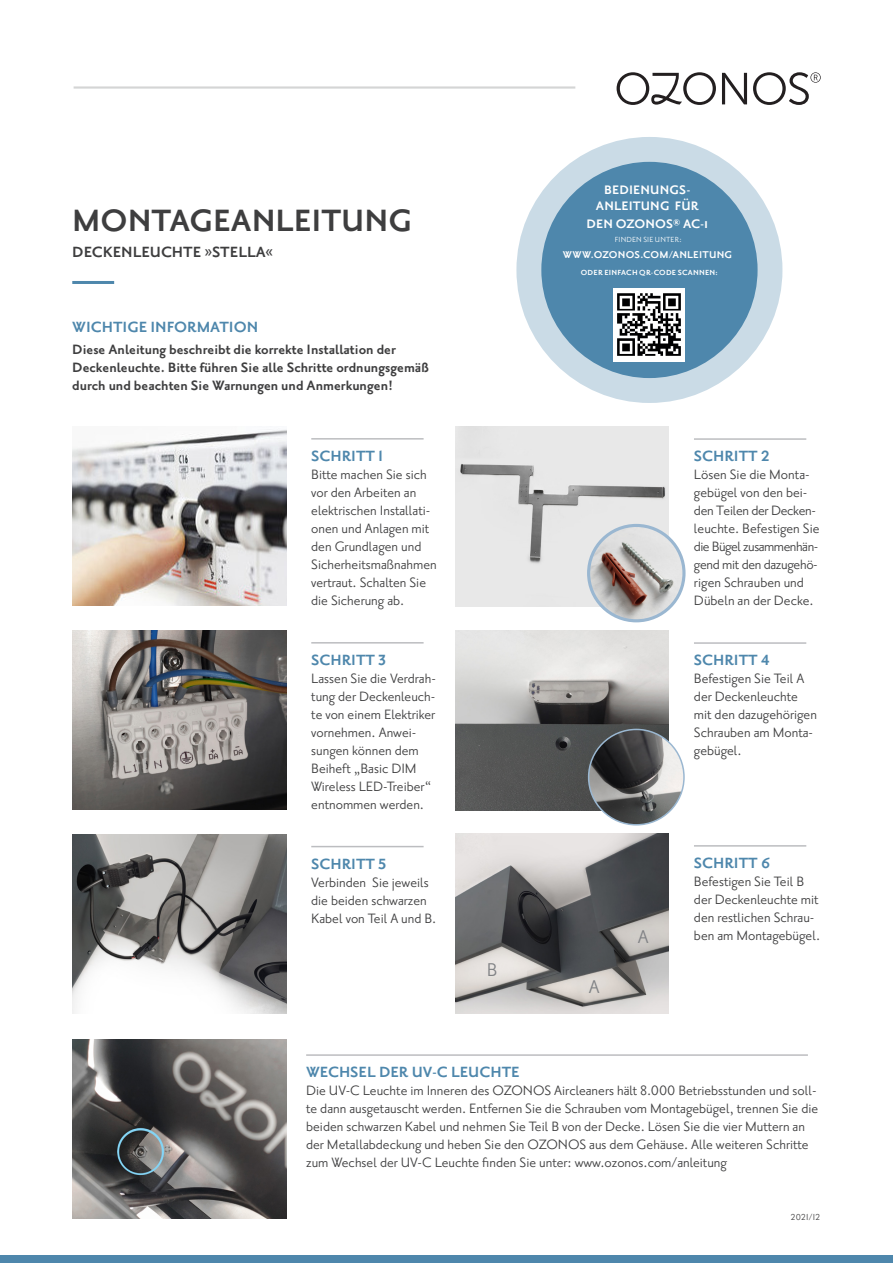
<style>
.page{position:relative;width:893px;height:1263px;background:#fff}
.page>*{position:absolute;margin:0;border:0;box-sizing:border-box;transform-origin:0 0}
.t1{font:700 37.5px "Priori Sans OT";color:#3e3e3f}
.t2{font:22.5px "Priori Sans OT";color:#808285}
.t3{font:700 18px "Priori Sans OT";color:#4e87ac}
.t4{font:700 18px "Priori Sans OT";color:#3e3e3f}
.t5{font:16.5px/18px "Priori Sans OT";color:#3e3e3f}
.t6{font:700 16.5px/18px "Priori Sans OT";color:#3e3e3f}
.t7{font:700 15px/18px "Priori Sans OT";letter-spacing:.01em;color:#fff;text-align:center}
.t8{font:700 12px "Priori Sans OT";letter-spacing:.015em;color:#fff}
.Schreibfeld{font:10.5px "Priori Sans OT";color:#3e3e3f}
.t9{font:700 9px "Priori Sans OT";letter-spacing:.025em;color:#fff}
.t10{font:9px "Priori Sans OT";letter-spacing:.02em;color:#fff}
</style>
<div class="page">
<svg style="left:722px;top:73px;width:25px;height:31px"></svg>
<svg style="left:617px;top:72px;width:99px;height:33px"></svg>
<svg style="left:753px;top:72px;width:68px;height:33px"></svg>
<hr style="left:72px;top:281px;width:42px;height:3px;background:#4e87ac">
<hr style="left:311px;top:438px;width:113px;height:2px;background:#bcbdc0">
<div style="left:0;top:1255px;width:893px;height:8px;background:#4e87ac"></div>
<hr style="left:74px;top:86px;width:501px;height:3px;background:#252a2d">
<img style="left:72px;top:429px;width:214px;height:177px">
<svg style="left:516px;top:137px;width:266px;height:266px;background:#7da6c2"></svg>
<img style="left:613px;top:288px;width:71px;height:73px">
<hr style="left:694px;top:438px;width:112px;height:2px;background:#bcbdc0">
<img style="left:455px;top:427px;width:214px;height:179px">
<img style="left:589px;top:525px;width:95px;height:96px;border-radius:48px">
<div style="left:587px;top:524px;width:98px;height:98px;border:3px solid #9ab7d1;border-radius:50%"></div>
<hr style="left:311px;top:642px;width:113px;height:1px;background:#bcbdc0">
<img style="left:72px;top:630px;width:214px;height:180px">
<hr style="left:694px;top:642px;width:112px;height:2px;background:#bcbdc0">
<img style="left:455px;top:631px;width:214px;height:179px">
<img style="left:589px;top:729px;width:95px;height:96px;border-radius:48px">
<div style="left:588px;top:729px;width:97px;height:96px;border:2px solid #9ab7d1;border-radius:50%"></div>
<hr style="left:311px;top:846px;width:113px;height:1px;background:#bcbdc0">
<img style="left:72px;top:834px;width:214px;height:180px">
<hr style="left:306px;top:1054px;width:502px;height:2px;background:#bcbdc0">
<img style="left:72px;top:1039px;width:214px;height:180px">
<hr style="left:694px;top:845px;width:112px;height:2px;background:#bcbdc0">
<img style="left:455px;top:833px;width:214px;height:180px">
<p class="t1" style="left:72px;top:201px;width:341px">MONTAGEANLEITUNG</p>
<p class="t4" style="left:72px;top:242px;width:203px">DECKENLEUCHTE »STELLA«</p>
<p class="t3" style="left:72px;top:317px;width:187px">WICHTIGE INFORMATION</p>
<p class="t6" style="left:72px;top:341px;width:358px">Diese Anleitung beschreibt die korrekte Installation der<br>Deckenleuchte. Bitte führen Sie alle Schritte ordnungsgemäß durch und beachten Sie Warnungen und Anmerkungen!</p>
<p class="t3" style="left:311px;top:447px;width:73px">SCHRITT 1</p>
<p class="t5" style="left:311px;top:466px;width:127px">Bitte machen Sie sich vor den Arbeiten an elektrischen Installati&shy;onen und Anlagen mit den Grundlagen und<br>Sicherheitsmaßnahmen vertraut. Schalten Sie die Sicherung ab.</p>
<p class="t3" style="left:311px;top:651px;width:77px">SCHRITT 3</p>
<p class="t5" style="left:311px;top:670px;width:126px">Lassen Sie die Verdrah&shy;tung der Deckenleuch&shy;te von einem Elektriker vornehmen. Anwei&shy;sungen können dem<br>Beiheft „Basic DIM<br>Wireless LED-Treiber“ entnommen werden.</p>
<p class="t3" style="left:311px;top:854px;width:77px">SCHRITT 5</p>
<p class="t5" style="left:311px;top:874px;width:127px">Verbinden Sie jeweils die beiden schwarzen<br>Kabel von Teil A und B.</p>
<p class="t2" style="left:487px;top:958px;width:12px">B</p>
<p class="t7" style="left:604px;top:181px;width:88px">BEDIENUNGS-</p>
<p class="t7" style="left:587px;top:197px;width:123px">ANLEITUNG FÜR<br>DEN OZONOS® AC-1</p>
<p class="t10" style="left:615px;top:235px;width:68px">FINDEN SIE UNTER:</p>
<p class="t8" style="left:563px;top:249px;width:171px">WWW.OZONOS.COM/ANLEITUNG</p>
<p class="t9" style="left:581px;top:268px;width:138px">ODER EINFACH QR-CODE SCANNEN:</p>
<p class="t3" style="left:694px;top:447px;width:77px">SCHRITT 2</p>
<p class="t5" style="left:694px;top:466px;width:117px">Lösen Sie die Monta-</p>
<p class="t5" style="left:694px;top:484px;width:115px">gebügel von den bei-</p>
<p class="t5" style="left:694px;top:502px;width:127px">den Teilen der Decken&shy;leuchte. Befestigen Sie</p>
<p class="t5" style="left:694px;top:538px;width:126px">die Bügel zusammenhän&shy;gend mit den dazugehö&shy;rigen Schrauben und<br>Dübeln an der Decke.</p>
<p class="t2" style="left:589px;top:975px;width:12px">A</p>
<p class="t2" style="left:638px;top:924px;width:12px">A</p>
<p class="t3" style="left:694px;top:651px;width:77px">SCHRITT 4</p>
<p class="t5" style="left:694px;top:670px;width:125px">Befestigen Sie Teil A der Deckenleuchte mit den dazugehörigen<br>Schrauben am Monta&shy;gebügel.</p>
<p class="t3" style="left:694px;top:854px;width:78px">SCHRITT 6</p>
<p class="t5" style="left:694px;top:873px;width:128px">Befestigen Sie Teil B der Deckenleuchte mit den restlichen Schrau&shy;ben am Montagebügel.</p>
<p class="t3" style="left:306px;top:1063px;width:215px">WECHSEL DER UV-C LEUCHTE</p>
<p class="t5" style="left:306px;top:1082px;width:513px">Die UV-C Leuchte im Inneren des OZONOS Aircleaners hält 8.000 Betriebsstunden und soll&shy;te dann ausgetauscht werden. Entfernen Sie die Schrauben vom Montagebügel, trennen Sie die beiden schwarzen Kabel und nehmen Sie Teil B von der Decke. Lösen Sie die vier Muttern an der Metallabdeckung und heben Sie den OZONOS aus dem Gehäuse. Alle weiteren Schritte zum Wechsel der UV-C Leuchte finden Sie unter: www.ozonos.com/anleitung</p>
<p class="Schreibfeld" style="left:791px;top:1212px;width:31px">2021/12</p>
</div>
